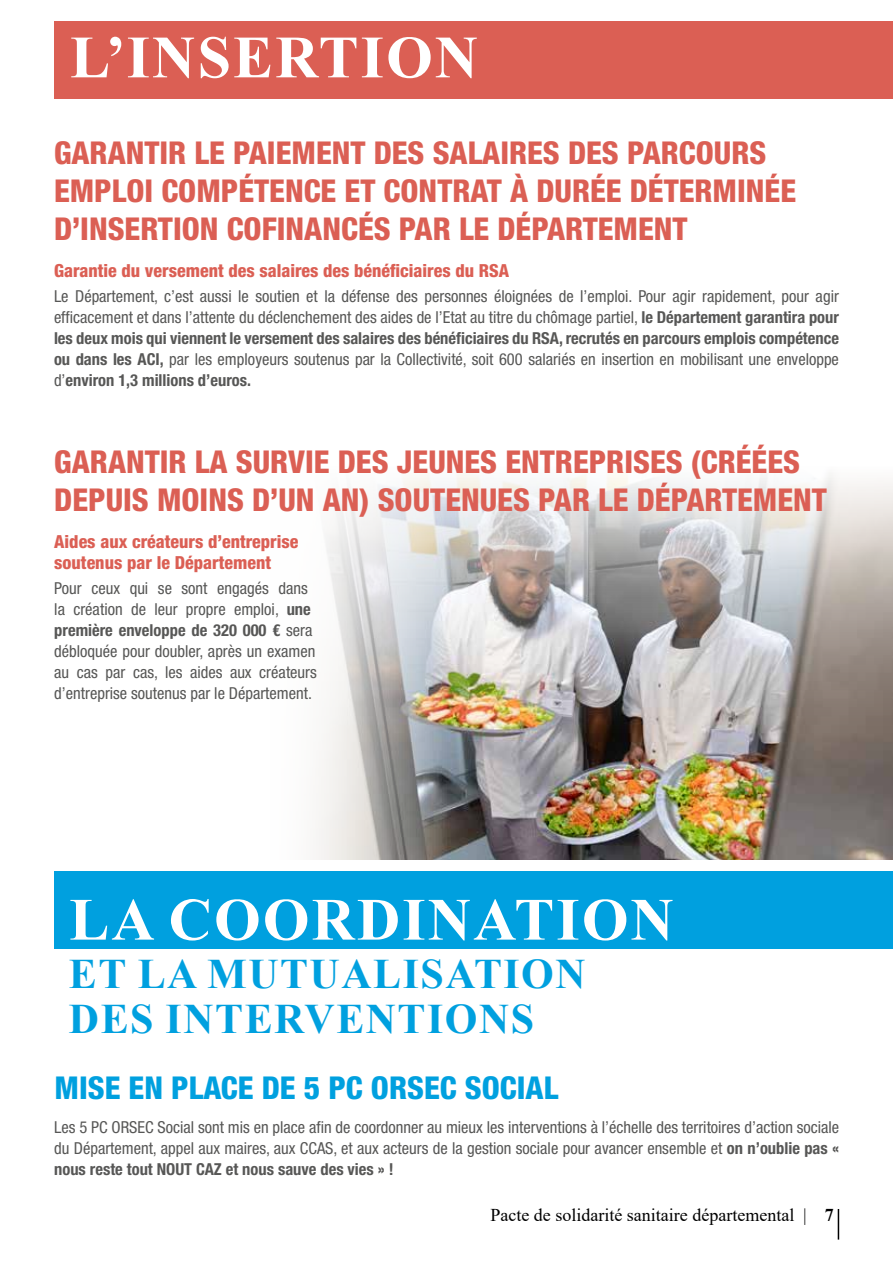
<style>
.page{position:relative;width:893px;height:1263px;background:#fff}
.page>*{position:absolute;margin:0;border:0;box-sizing:border-box;transform-origin:0 0}
.t1{font:700 60px "Times New Roman";letter-spacing:.035em;color:#fff}
.t2{font:700 42px/45px "Times New Roman";letter-spacing:.035em;color:#00a0df}
.t3{font:800 condensed 31.5px/37.8px "Helvetica Neue LT Pro";color:#db5f54}
.t4{font:800 condensed 31.5px "Helvetica Neue LT Pro";color:#00a0df}
.t5{font:800 condensed 18px/21px "Helvetica Neue LT Pro";color:#db5f54}
.t6{font:18px "Times New Roman";color:#000}
.t7{font:condensed 16.5px/21px "Helvetica Neue LT Pro";color:#575756;text-align:justify}
.s1{font-weight:700}
</style>
<div class="page">
<img style="left:446px;top:473px;width:447px;height:386px">
<svg style="left:55px;top:475px;width:391px;height:397px"></svg>
<div style="left:54px;top:22px;width:839px;height:77px;background:#db5f54"></div>
<div style="left:55px;top:872px;width:838px;height:77px;background:#00a0df"></div>
<hr style="left:838px;top:1209px;width:1px;height:30px;background:#000">
<h1 class="t1" style="left:70px;top:14px;width:410px">L’INSERTION</h1>
<h3 class="t3" style="left:54px;top:133px;width:744px">GARANTIR LE PAIEMENT DES SALAIRES DES PARCOURS<br>EMPLOI COMPÉTENCE ET CONTRAT À DURÉE DÉTERMINÉE<br>D’INSERTION COFINANCÉS PAR LE DÉPARTEMENT</h3>
<p class="t5" style="left:54px;top:260px;width:457px">Garantie du versement des salaires des bénéficiaires du RSA</p>
<p class="t7" style="left:54px;top:286px;width:786px">Le Département, c’est aussi le soutien et la défense des personnes éloignées de l’emploi. Pour agir rapidement, pour agir efficacement et dans l’attente du déclenchement des aides de l’Etat au titre du chômage partiel, <span class="s1">le Département garantira pour les deux mois qui viennent le versement des salaires des bénéficiaires du RSA, recrutés en parcours emplois compétence ou dans les ACI,</span> par les employeurs soutenus par la Collectivité, soit 600 salariés en insertion en mobilisant une enveloppe d’<span class="s1">environ 1,3 millions d’euros.</span></p>
<h3 class="t3" style="left:54px;top:442px;width:774px">GARANTIR LA SURVIE DES JEUNES ENTREPRISES (CRÉÉES<br>DEPUIS MOINS D’UN AN) SOUTENUES PAR LE DÉPARTEMENT</h3>
<p class="t5" style="left:54px;top:531px;width:246px">Aides aux créateurs d’entreprise soutenus par le Département</p>
<p class="t7" style="left:54px;top:578px;width:264px;text-align:left">Pour ceux qui se sont engagés dans la création de leur propre emploi, <span class="s1">une première enveloppe de 320 000 €</span> sera débloquée pour doubler, après un examen au cas par cas, les aides aux créateurs d’entreprise soutenus par le Département.</p>
<h1 class="t1" style="left:69px;top:876px;width:606px">LA COORDINATION</h1>
<h2 class="t2" style="left:69px;top:950px;width:518px">ET LA MUTUALISATION<br>DES INTERVENTIONS</h2>
<h3 class="t4" style="left:55px;top:1068px;width:505px">MISE EN PLACE DE 5 PC ORSEC SOCIAL</h3>
<p class="t7" style="left:54px;top:1116px;width:787px">Les 5 PC ORSEC Social sont mis en place afin de coordonner au mieux les interventions à l’échelle des territoires d’action sociale du Département, appel aux maires, aux CCAS, et aux acteurs de la gestion sociale pour avancer ensemble et <span class="s1">on n’oublie pas « nous reste tout NOUT CAZ et nous sauve des vies » !</span></p>
<p class="t6" style="left:490px;top:1203px;width:345px">Pacte de solidarité sanitaire départemental | <span class="s1">7</span></p>
</div>
